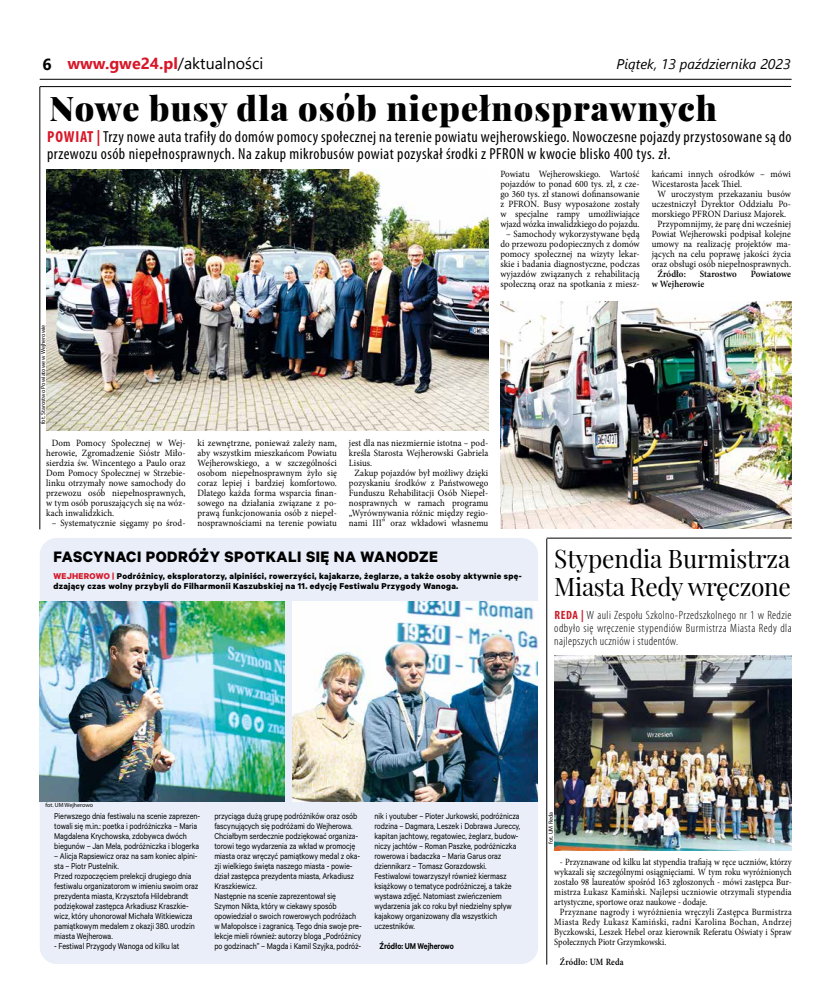
<style>
.page{position:relative;width:820px;height:993px;background:#fff}
.page>*{position:absolute;margin:0;border:0;box-sizing:border-box;transform-origin:0 0}
.t1{font:900 34px "Playfair Display";letter-spacing:.03em;color:#000}
.t2{font:25px/28px "Playfair Display";letter-spacing:-.005em;color:#000}
.t3{font:700 17px "Calibre";letter-spacing:.03em;color:#000}
.t4{font:condensed 16px/17px "Myriad Pro";letter-spacing:.03em;color:#000}
.t5{font:700 16px "Segoe UI";color:#d71728}
.t6{font:italic 14px "Segoe UI";color:#000}
.t7{font:300 condensed 12px/13px "Myriad Pro";letter-spacing:.03em;color:#000;text-align:justify}
.t8{font:9.6px/10px "Minion Pro";letter-spacing:.01em;color:#000;text-align:justify;scale:.93 1}
.t9{font:9.6px "Minion Pro";letter-spacing:.01em;color:#000;scale:.88 1}
.t10{font:9.6px "Minion Pro";letter-spacing:.04em;color:#000;scale:.88 1}
.t11{font:600 9.6px "Minion Pro";letter-spacing:.01em;color:#000;scale:.93 1}
.t12{font:600 9.6px "Minion Pro";letter-spacing:.01em;color:#000;scale:.88 1}
.t13{font:9.5px/10px "Calibre";letter-spacing:-.01em;color:#000;scale:.88 1}
.t14{font:700 9.5px/10px "Calibre";letter-spacing:.03em;color:#000}
.t15{font:600 9.5px "Calibre";letter-spacing:-.01em;color:#000;scale:.88 1}
.t16{font:6px "Myriad Pro";color:#000}
.s1{color:#000}
.s2{font-weight:400;color:#000}
.s3{font-weight:700;color:#d71728}
.s4{color:#d71728}
.s5{font-weight:700;color:#cd1d28}
</style>
<div class="page">
<hr style="left:40px;top:79px;width:751px;height:1px;background:#000">
<img style="left:47px;top:170px;width:441px;height:260px">
<img style="left:500px;top:301px;width:291px;height:227px">
<hr style="left:40px;top:87px;width:1px;height:442px;background:#000">
<hr style="left:40px;top:86px;width:750px;height:1px;background:#000">
<hr style="left:546px;top:537px;width:245px;height:1px;background:#000">
<hr style="left:546px;top:538px;width:1px;height:426px;background:#000">
<img style="left:554px;top:655px;width:237px;height:194px">
<div style="left:40px;top:537px;width:498px;height:426px;background:#e9eef8;border-radius:17px"></div>
<img style="left:40px;top:601px;width:244px;height:199px">
<img style="left:293px;top:601px;width:244px;height:199px">
<h3 class="t5" style="left:43px;top:49px;width:222px"><span class="s1">6</span> www.gwe24.pl<span class="s2">/aktualności</span></h3>
<h3 class="t6" style="left:616px;top:51px;width:175px">Piątek, 13 października 2023</h3>
<h1 class="t1" style="left:50px;top:86px;width:668px">Nowe busy dla osób niepełnosprawnych</h1>
<p class="t4" style="left:47px;top:128px;width:745px"><span class="s3">POWIAT |</span> Trzy nowe auta trafiły do domów pomocy społecznej na terenie powiatu wejherowskiego. Nowoczesne pojazdy przystosowane są do przewozu osób niepełnosprawnych. Na zakup mikrobusów powiat pozyskał środki z PFRON w kwocie blisko 400 tys. zł.</p>
<p class="t8" style="left:500px;top:169px;width:151px">Powiatu Wejherowskiego. Wartość pojazdów to ponad 600 tys. zł, z cze&shy;go 360 tys. zł stanowi dofinansowanie z PFRON. Busy wyposażone zostały w specjalne rampy umożliwiające wjazd wózka inwalidzkiego do pojazdu.</p>
<p class="t8" style="left:500px;top:229px;width:151px;text-align:center">– Samochody wykorzystywane będą do przewozu podopiecznych z domów pomocy społecznej na wizyty lekar&shy;skie i badania diagnostyczne, podczas wyjazdów związanych z rehabilitacją społeczną oraz na spotkania z miesz-</p>
<p class="t8" style="left:651px;top:169px;width:151px">kańcami innych ośrodków – mówi</p>
<p class="t8" style="left:651px;top:179px;width:99px">Wicestarosta Jacek Thiel.</p>
<p class="t8" style="left:657px;top:189px;width:145px">W uroczystym przekazaniu busów</p>
<p class="t8" style="left:651px;top:199px;width:151px">uczestniczył Dyrektor Oddziału Po-</p>
<p class="t8" style="left:651px;top:209px;width:146px">morskiego PFRON Dariusz Majorek.</p>
<p class="t8" style="left:657px;top:219px;width:145px">Przypomnijmy, że parę dni wcześniej</p>
<p class="t8" style="left:651px;top:229px;width:151px">Powiat Wejherowski podpisał kolejne</p>
<p class="t8" style="left:651px;top:239px;width:151px">umowy na realizację projektów ma-</p>
<p class="t8" style="left:651px;top:249px;width:151px">jących na celu poprawę jakości życia</p>
<p class="t8" style="left:651px;top:259px;width:151px">oraz obsługi osób niepełnosprawnych.</p>
<p class="t11" style="left:657px;top:267px;width:32px">Źródło:</p>
<p class="t11" style="left:699px;top:267px;width:41px">Starostwo</p>
<p class="t11" style="left:750px;top:267px;width:45px">Powiatowe</p>
<p class="t11" style="left:651px;top:277px;width:58px">w Wejherowie</p>
<p class="t16" style="left:40px;top:424px;width:101px;rotate:-90deg">fot. Starostwo Powiatowe w Wejherowie</p>
<p class="t8" style="left:46px;top:438px;width:151px;text-indent:6px">Dom Pomocy Społecznej w Wej&shy;herowie, Zgromadzenie Sióstr Miło&shy;sierdzia św. Wincentego a Paulo oraz Dom Pomocy Społecznej w Strzebie&shy;linku otrzymały nowe samochody do przewozu osób niepełnosprawnych, w tym osób poruszających się na wóz&shy;kach inwalidzkich.</p>
<p class="t8" style="left:52px;top:518px;width:145px">– Systematycznie sięgamy po środ-</p>
<p class="t8" style="left:197px;top:438px;width:151px">ki zewnętrzne, ponieważ zależy nam, aby wszystkim mieszkańcom Powiatu Wejherowskiego, a w szczególności osobom niepełnosprawnym żyło się coraz lepiej i bardziej komfortowo.<br>Dlatego każda forma wsparcia finan&shy;sowego na działania związane z po&shy;prawą funkcjonowania osób z niepeł&shy;nosprawnościami na terenie powiatu</p>
<p class="t8" style="left:349px;top:438px;width:151px">jest dla nas niezmiernie istotna – pod-</p>
<p class="t8" style="left:349px;top:448px;width:151px">kreśla Starosta Wejherowski Gabriela</p>
<p class="t8" style="left:349px;top:458px;width:27px">Lisius.</p>
<p class="t8" style="left:354px;top:468px;width:145px">Zakup pojazdów był możliwy dzięki</p>
<p class="t8" style="left:349px;top:478px;width:151px">pozyskaniu środków z Państwowego</p>
<p class="t8" style="left:349px;top:488px;width:151px">Funduszu Rehabilitacji Osób Niepeł-</p>
<p class="t8" style="left:349px;top:498px;width:151px">nosprawnych w ramach programu</p>
<p class="t8" style="left:349px;top:508px;width:151px">„Wyrównywania różnic między regio-</p>
<p class="t8" style="left:349px;top:518px;width:151px">nami III” oraz wkładowi własnemu</p>
<h3 class="t3" style="left:53px;top:545px;width:386px">FASCYNACI PODRÓŻY SPOTKALI SIĘ NA WANODZE</h3>
<p class="t14" style="left:53px;top:571px;width:469px"><span class="s4">WEJHEROWO |</span> Podróżnicy, eksploratorzy, alpiniści, rowerzyści, kajakarze, żeglarze, a także osoby aktywnie spę&shy;dzający czas wolny przybyli do Filharmonii Kaszubskiej na 11. edycję Festiwalu Przygody Wanoga.</p>
<h2 class="t2" style="left:554px;top:544px;width:238px">Stypendia Burmistrza<br>Miasta Redy wręczone</h2>
<p class="t7" style="left:554px;top:609px;width:239px"><span class="s5">REDA |</span> W auli Zespołu Szkolno-Przedszkolnego nr 1 w Redzie odbyło się wręczenie stypendiów Burmistrza Miasta Redy dla najlepszych uczniów i studentów.</p>
<p class="t16" style="left:45px;top:800px;width:49px">fot. UM Wejherowo</p>
<p class="t13" style="left:54px;top:810px;width:167px">Pierwszego dnia festiwalu na scenie zaprezen&shy;towali się m.in.: poetka i podróżniczka – Maria Magdalena Krychowska, zdobywca dwóch biegunów – Jan Mela, podróżniczka i blogerka</p>
<p class="t13" style="left:54px;top:850px;width:165px">– Alicja Rapsiewicz oraz na sam koniec alpini&shy;sta – Piotr Pustelnik.<br>Przed rozpoczęciem prelekcji drugiego dnia festiwalu organizatorom w imieniu swoim oraz prezydenta miasta, Krzysztofa Hildebrandt podziękował zastępca Arkadiusz Kraszkie&shy;wicz, który uhonorował Michała Witkiewicza pamiątkowym medalem z okazji 380. urodzin miasta Wejherowa.</p>
<p class="t13" style="left:54px;top:940px;width:144px">- Festiwal Przygody Wanoga od kilku lat</p>
<p class="t13" style="left:214px;top:810px;width:169px">przyciąga dużą grupę podróżników oraz osób fascynujących się podróżami do Wejherowa.<br>Chciałbym serdecznie podziękować organiza&shy;torowi tego wydarzenia za wkład w promocję miasta oraz wręczyć pamiątkowy medal z oka&shy;zji wielkiego święta naszego miasta - powie&shy;dział zastępca prezydenta miasta, Arkadiusz Kraszkiewicz.<br>Następnie na scenie zaprezentował się Szymon Nikta, który w ciekawy sposób opowiedział o swoich rowerowych podróżach w Małopolsce i zagranicą. Tego dnia swoje pre&shy;lekcje mieli również: autorzy bloga „Podróżnicy po godzinach” – Magda i Kamil Szyjka, podróż-</p>
<p class="t13" style="left:374px;top:810px;width:167px">nik i youtuber – Pioter Jurkowski, podróżnicza rodzina – Dagmara, Leszek i Dobrawa Jureccy, kapitan jachtowy, regatowiec, żeglarz, budow&shy;niczy jachtów – Roman Paszke, podróżniczka rowerowa i badaczka – Maria Garus oraz dziennikarz – Tomasz Gorazdowski.<br>Festiwalowi towarzyszył również kiermasz książkowy o tematyce podróżniczej, a także wystawa zdjęć. Natomiast zwieńczeniem wydarzenia jak co roku był niedzielny spływ kajakowy organizowany dla wszystkich uczestników.</p>
<p class="t15" style="left:379px;top:940px;width:86px">Źródło: UM Wejherowo</p>
<p class="t16" style="left:546px;top:843px;width:33px;rotate:-90deg">fot. UM Reda</p>
<p class="t9" style="left:559px;top:854px;width:265px">- Przyznawane od kilku lat stypendia trafiają w ręce uczniów, którzy</p>
<p class="t9" style="left:554px;top:864px;width:271px">wykazali się szczególnymi osiągnięciami. W tym roku wyróżnionych</p>
<p class="t9" style="left:554px;top:874px;width:271px">zostało 98 laureatów spośród 163 zgłoszonych - mówi zastępca Bur-</p>
<p class="t9" style="left:554px;top:884px;width:271px">mistrza Łukasz Kamiński. Najlepsi uczniowie otrzymali stypendia</p>
<p class="t9" style="left:554px;top:894px;width:175px">artystyczne, sportowe oraz naukowe - dodaje.</p>
<p class="t9" style="left:559px;top:904px;width:265px">Przyznane nagrody i wyróżnienia wręczyli Zastępca Burmistrza</p>
<p class="t10" style="left:554px;top:914px;width:271px">Miasta Redy Łukasz Kamiński, radni Karolina Bochan, Andrzej</p>
<p class="t9" style="left:554px;top:924px;width:271px">Byczkowski, Leszek Hebel oraz kierownik Referatu Oświaty i Spraw</p>
<p class="t9" style="left:554px;top:934px;width:129px">Społecznych Piotr Grzymkowski.</p>
<p class="t12" style="left:559px;top:954px;width:74px">Źródło: UM Reda</p>
</div>
